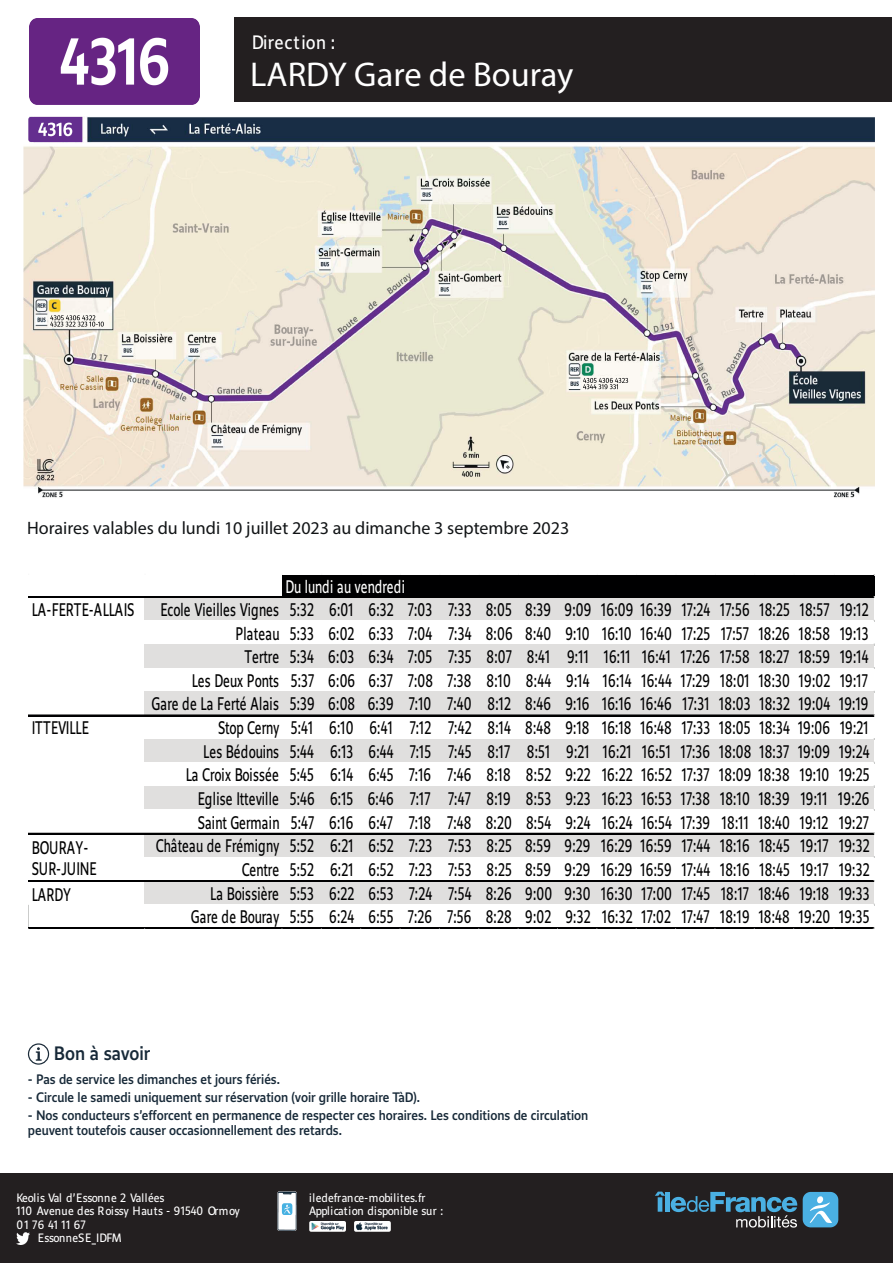
<style>
.page{position:relative;width:893px;height:1263px;background:#fff}
.page>*{position:absolute;margin:0;border:0;box-sizing:border-box;transform-origin:0 0}
.t1{font:34.5px "Myriad Pro";color:#fff}
.t2{font:18px "Myriad Pro";color:#111416}
.t3{font:18px "IDF Voyageur";letter-spacing:.015em;color:#fff}
.t4{font:500 18px "IDF Voyageur";color:#172938}
.t5{font:16.95px/23.7px "IDF Voyageur";letter-spacing:.02em;color:#000001;text-align:right;scale:.78 1}
.t6{font:16.95px "IDF Voyageur";letter-spacing:-.015em;color:#000001;scale:.78 1}
.t7{font:16.95px "IDF Voyageur";letter-spacing:.02em;color:#fff;scale:.78 1}
.t8{font:16.95px/21.5px "IDF Voyageur";letter-spacing:-.01em;color:#000001;scale:.78 1}
.t9{font:500 12.75px/15.8px "IDF Voyageur";color:#172938}
.t10{font:11.25px/13.5px "IDF Voyageur";letter-spacing:.01em;color:#fff}
.t11{font:11.25px "IDF Voyageur";letter-spacing:-.01em;color:#fff}
</style>
<div class="page">
<div style="left:0;top:1173px;width:892px;height:90px;background:#231f20"></div>
<svg style="left:17px;top:1232px;width:12px;height:13px"></svg>
<img style="left:278px;top:1192px;width:19px;height:38px">
<img style="left:309px;top:1221px;width:36px;height:10px">
<img style="left:354px;top:1221px;width:36px;height:10px">
<svg style="left:655px;top:1191px;width:10px;height:21px"></svg>
<hr style="left:665px;top:1192px;width:4px;height:20px;background:#4ab0e3">
<svg style="left:671px;top:1192px;width:126px;height:35px"></svg>
<svg style="left:803px;top:1192px;width:35px;height:35px"></svg>
<div style="left:235px;top:17px;width:657px;height:85px;background:#231f20"></div>
<div style="left:28px;top:1043px;width:21px;height:22px;border:1px solid #1b2b39;border-radius:50%"></div>
<svg style="left:36px;top:1047px;width:6px;height:14px"></svg>
<img style="left:23px;top:116px;width:851px;height:382px">
<img style="left:30px;top:18px;width:169px;height:86px">
<div style="left:282px;top:575px;width:592px;height:23px;background:#000001"></div>
<div style="left:145px;top:597px;width:729px;height:24px;background:#e0dfde"></div>
<div style="left:29px;top:620px;width:845px;height:25px;background:#fff"></div>
<div style="left:145px;top:644px;width:729px;height:25px;background:#e0dfde"></div>
<div style="left:29px;top:668px;width:845px;height:24px;background:#fff"></div>
<div style="left:145px;top:691px;width:729px;height:25px;background:#e0dfde"></div>
<div style="left:145px;top:739px;width:729px;height:24px;background:#e0dfde"></div>
<div style="left:29px;top:762px;width:845px;height:25px;background:#fff"></div>
<div style="left:145px;top:786px;width:729px;height:25px;background:#e0dfde"></div>
<div style="left:29px;top:809px;width:845px;height:25px;background:#fff"></div>
<div style="left:145px;top:833px;width:729px;height:25px;background:#e0dfde"></div>
<div style="left:29px;top:857px;width:845px;height:25px;background:#fff"></div>
<div style="left:145px;top:880px;width:729px;height:25px;background:#e0dfde"></div>
<div style="left:145px;top:904px;width:729px;height:25px;background:#fff"></div>
<hr style="left:28px;top:596px;width:846px;height:1px;background:#000001">
<hr style="left:28px;top:597px;width:846px;height:1px;background:#000001">
<hr style="left:28px;top:715px;width:846px;height:1px;background:#000001">
<hr style="left:28px;top:833px;width:846px;height:1px;background:#000001">
<hr style="left:28px;top:880px;width:846px;height:2px;background:#000001">
<hr style="left:28px;top:927px;width:846px;height:1px;background:#000001">
<hr style="left:28px;top:928px;width:846px;height:1px;background:#000001">
<svg style="left:28px;top:905px;width:1px;height:24px"></svg>
<p class="t3" style="left:252px;top:30px;width:85px">Direction :</p>
<h1 class="t1" style="left:250px;top:53px;width:325px">LARDY Gare de Bouray</h1>
<p class="t2" style="left:27px;top:517px;width:544px">Horaires valables du lundi 10 juillet 2023 au dimanche 3 septembre 2023</p>
<p class="t7" style="left:285px;top:576px;width:155px">Du lundi au vendredi</p>
<p class="t6" style="left:32px;top:598px;width:133px">LA-FERTE-ALLAIS</p>
<p class="t5" style="left:152px;top:597px;width:921px">Ecole Vieilles Vignes 5:32 6:01 6:32 7:03 7:33 8:05 8:39 9:09 16:09 16:39 17:24 17:56 18:25 18:57 19:12<br>Plateau 5:33 6:02 6:33 7:04 7:34 8:06 8:40 9:10 16:10 16:40 17:25 17:57 18:26 18:58 19:13<br>Tertre 5:34 6:03 6:34 7:05 7:35 8:07 8:41 9:11 16:11 16:41 17:26 17:58 18:27 18:59 19:14<br>Les Deux Ponts 5:37 6:06 6:37 7:08 7:38 8:10 8:44 9:14 16:14 16:44 17:29 18:01 18:30 19:02 19:17<br>Gare de La Ferté Alais 5:39 6:08 6:39 7:10 7:40 8:12 8:46 9:16 16:16 16:46 17:31 18:03 18:32 19:04 19:19</p>
<p class="t6" style="left:32px;top:717px;width:75px">ITTEVILLE</p>
<p class="t5" style="left:156px;top:715px;width:916px">Stop Cerny 5:41 6:10 6:41 7:12 7:42 8:14 8:48 9:18 16:18 16:48 17:33 18:05 18:34 19:06 19:21<br>Les Bédouins 5:44 6:13 6:44 7:15 7:45 8:17 8:51 9:21 16:21 16:51 17:36 18:08 18:37 19:09 19:24<br>La Croix Boissée 5:45 6:14 6:45 7:16 7:46 8:18 8:52 9:22 16:22 16:52 17:37 18:09 18:38 19:10 19:25<br>Eglise Itteville 5:46 6:15 6:46 7:17 7:47 8:19 8:53 9:23 16:23 16:53 17:38 18:10 18:39 19:11 19:26<br>Saint Germain 5:47 6:16 6:47 7:18 7:48 8:20 8:54 9:24 16:24 16:54 17:39 18:11 18:40 19:12 19:27<br>Château de Frémigny 5:52 6:21 6:52 7:23 7:53 8:25 8:59 9:29 16:29 16:59 17:44 18:16 18:45 19:17 19:32<br>Centre 5:52 6:21 6:52 7:23 7:53 8:25 8:59 9:29 16:29 16:59 17:44 18:16 18:45 19:17 19:32</p>
<p class="t5" style="left:32px;top:882px;width:52px">LARDY</p>
<p class="t5" style="left:191px;top:881px;width:871px">La Boissière 5:53 6:22 6:53 7:24 7:54 8:26 9:00 9:30 16:30 17:00 17:45 18:17 18:46 19:18 19:33<br>Gare de Bouray 5:55 6:24 6:55 7:26 7:56 8:28 9:02 9:32 16:32 17:02 17:47 18:19 18:48 19:20 19:35</p>
<p class="t8" style="left:32px;top:836px;width:85px">BOURAY-<br>SUR-JUINE</p>
<p class="t4" style="left:54px;top:1041px;width:98px">Bon à savoir</p>
<p class="t9" style="left:28px;top:1071px;width:254px">- Pas de service les dimanches et jours fériés.</p>
<p class="t9" style="left:28px;top:1089px;width:394px">- Circule le samedi uniquement sur réservation (voir grille horaire TàD).</p>
<p class="t9" style="left:28px;top:1107px;width:562px">- Nos conducteurs s’efforcent en permanence de respecter ces horaires. Les conditions de circulation peuvent toutefois causer occasionnellement des retards.</p>
<p class="t11" style="left:17px;top:1190px;width:149px">Keolis Val d’Essonne 2 Vallées</p>
<p class="t10" style="left:17px;top:1204px;width:225px">110 Avenue des Roissy Hauts - 91540 Ormoy</p>
<p class="t10" style="left:17px;top:1218px;width:71px">01 76 41 11 67</p>
<p class="t11" style="left:38px;top:1231px;width:86px">EssonneSE_IDFM</p>
<p class="t10" style="left:309px;top:1191px;width:136px">iledefrance-mobilites.fr<br>Application disponible sur :</p>
</div>
